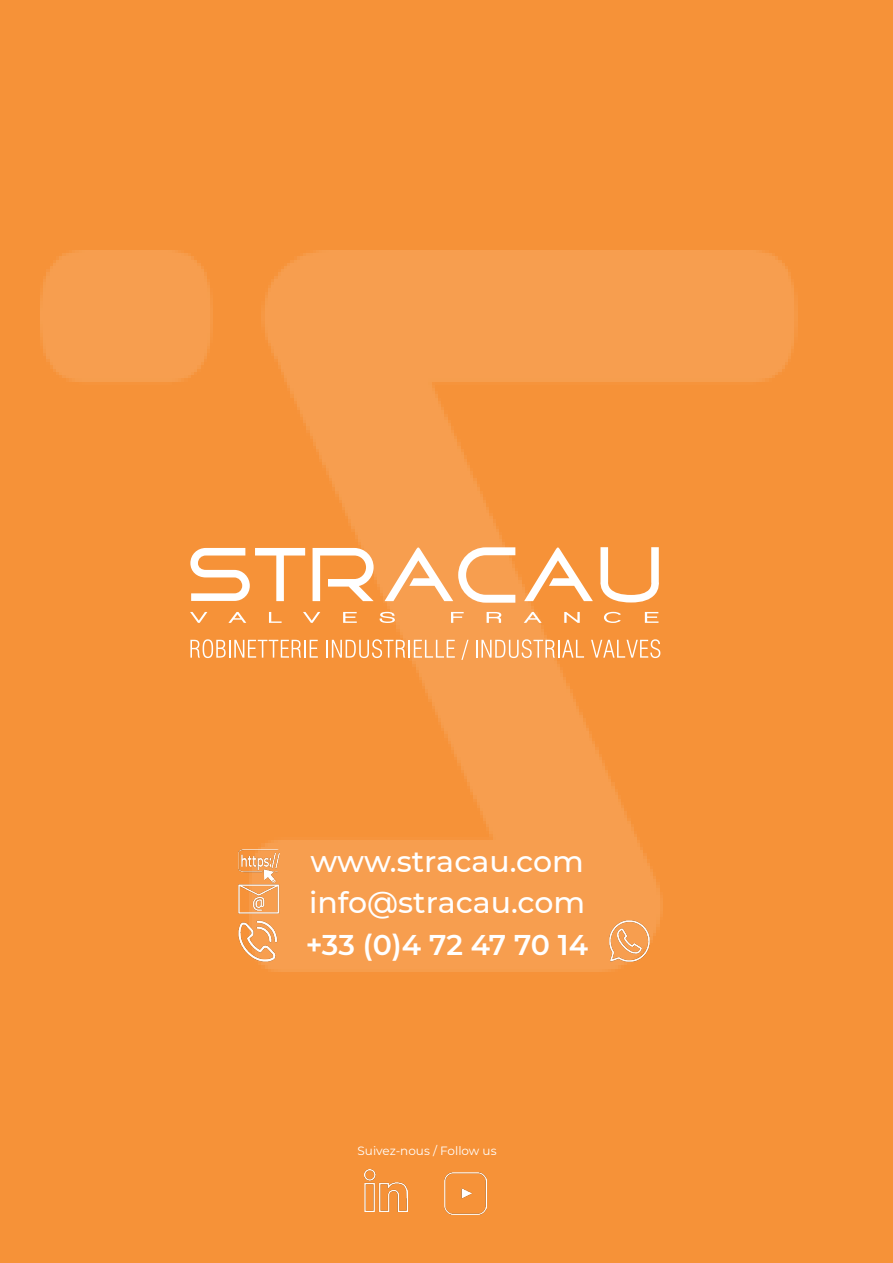
<style>
.page{position:relative;width:893px;height:1263px;background:#f69238}
.page>*{position:absolute;margin:0;border:0;box-sizing:border-box;transform-origin:0 0}
.t1{font:500 30px "Montserrat";color:#fff}
.t2{font:600 28.5px "Montserrat";letter-spacing:-.005em;color:#fff}
.t3{font:12px "Montserrat";color:#fff}
</style>
<div class="page">
<img style="left:40px;top:250px;width:758px;height:722px">
<svg style="left:190px;top:612px;width:17px;height:11px"></svg>
<svg style="left:228px;top:612px;width:18px;height:11px"></svg>
<svg style="left:269px;top:612px;width:13px;height:11px"></svg>
<svg style="left:190px;top:548px;width:115px;height:53px"></svg>
<svg style="left:303px;top:612px;width:17px;height:11px"></svg>
<svg style="left:343px;top:612px;width:14px;height:11px"></svg>
<svg style="left:313px;top:548px;width:61px;height:53px"></svg>
<svg style="left:380px;top:612px;width:15px;height:11px"></svg>
<svg style="left:451px;top:612px;width:13px;height:11px"></svg>
<svg style="left:385px;top:547px;width:130px;height:56px;background:#f9b980"></svg>
<svg style="left:487px;top:612px;width:14px;height:11px"></svg>
<svg style="left:524px;top:612px;width:18px;height:11px"></svg>
<svg style="left:564px;top:612px;width:16px;height:11px"></svg>
<svg style="left:524px;top:547px;width:69px;height:54px"></svg>
<svg style="left:604px;top:612px;width:17px;height:11px"></svg>
<svg style="left:645px;top:612px;width:13px;height:11px"></svg>
<svg style="left:600px;top:547px;width:59px;height:55px"></svg>
<svg style="left:190px;top:639px;width:128px;height:19px"></svg>
<svg style="left:326px;top:639px;width:129px;height:19px"></svg>
<svg style="left:461px;top:640px;width:7px;height:20px"></svg>
<svg style="left:476px;top:639px;width:108px;height:19px"></svg>
<svg style="left:591px;top:639px;width:69px;height:19px"></svg>
<img style="left:365px;top:1169px;width:42px;height:42px">
<img style="left:444px;top:1172px;width:43px;height:43px">
<img style="left:237px;top:843px;width:43px;height:42px">
<img style="left:238px;top:877px;width:42px;height:43px">
<img style="left:236px;top:920px;width:43px;height:42px">
<img style="left:608px;top:920px;width:43px;height:42px">
<p class="t1" style="left:311px;top:840px;width:275px">www.stracau.com</p>
<p class="t1" style="left:309px;top:881px;width:278px">info@stracau.com</p>
<p class="t2" style="left:306px;top:925px;width:284px">+33 (0)4 72 47 70 14</p>
<p class="t3" style="left:358px;top:1143px;width:141px">Suivez-nous / Follow us</p>
</div>
